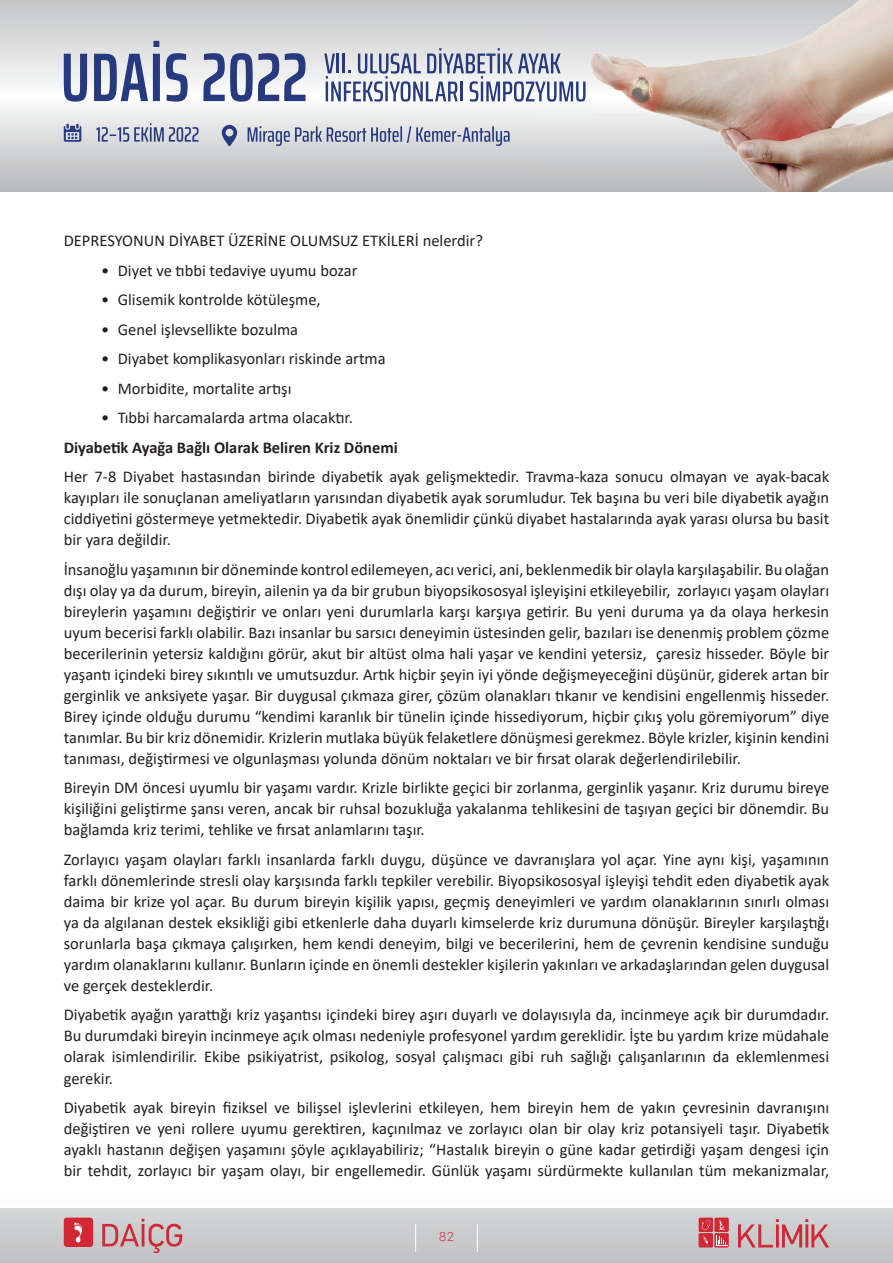
<style>
.page{position:relative;width:893px;height:1263px;background:#fff}
.page>*{position:absolute;margin:0;border:0;box-sizing:border-box;transform-origin:0 0}
.t1{font:16.5px/21px "Calibri";color:#231f20;text-align:justify}
.t2{font:700 16.5px "Calibri";color:#231f20}
.t3{font:100 13.5px "SF Compact Text";color:#d22637}
</style>
<div class="page">
<div style="left:64px;top:1217px;width:29px;height:30px;background:#d02935;border-radius:3px"></div>
<svg style="left:74px;top:1222px;width:9px;height:21px"></svg>
<svg style="left:102px;top:1219px;width:80px;height:34px;background:#cba2a6"></svg>
<svg style="left:738px;top:1219px;width:91px;height:28px;background:#cc9a9f"></svg>
<div style="left:699px;top:1233px;width:14px;height:14px;background:#d02935;border-radius:2px"></div>
<div style="left:699px;top:1217px;width:14px;height:15px;background:#d02935;border-radius:2px"></div>
<div style="left:714px;top:1217px;width:15px;height:15px;background:#d02935;border-radius:2px"></div>
<svg style="left:701px;top:1220px;width:9px;height:10px"></svg>
<svg style="left:703px;top:1236px;width:6px;height:9px"></svg>
<div style="left:714px;top:1233px;width:15px;height:14px;background:#d02935;border-radius:2px"></div>
<svg style="left:716px;top:1220px;width:11px;height:26px"></svg>
<svg style="left:880px;top:1208px;width:13px;height:12px"></svg>
<img style="left:537px;top:0;width:356px;height:191px">
<svg style="left:96px;top:123px;width:103px;height:19px;background:#adb2c6"></svg>
<svg style="left:64px;top:124px;width:17px;height:18px"></svg>
<svg style="left:248px;top:126px;width:262px;height:20px;background:#afb4c6"></svg>
<svg style="left:222px;top:125px;width:15px;height:21px"></svg>
<svg style="left:64px;top:54px;width:23px;height:48px"></svg>
<svg style="left:94px;top:41px;width:66px;height:60px;background:#929aba"></svg>
<svg style="left:166px;top:53px;width:22px;height:49px"></svg>
<svg style="left:203px;top:53px;width:102px;height:49px"></svg>
<svg style="left:324px;top:48px;width:261px;height:54px"></svg>
<p class="t1" style="left:64px;top:230px;width:421px">DEPRESYONUN DİYABET ÜZERİNE OLUMSUZ ETKİLERİ nelerdir?</p>
<p class="t1" style="left:101px;top:259px;width:258px">• Diyet ve tıbbi tedaviye uyumu bozar</p>
<p class="t1" style="left:101px;top:289px;width:221px">• Glisemik kontrolde kötüleşme,</p>
<p class="t1" style="left:101px;top:318px;width:198px">• Genel işlevsellikte bozulma</p>
<p class="t1" style="left:101px;top:348px;width:286px">• Diyabet komplikasyonları riskinde artma</p>
<p class="t1" style="left:101px;top:377px;width:192px">• Morbidite, mortalite artışı</p>
<p class="t1" style="left:101px;top:407px;width:253px">• Tıbbi harcamalarda artma olacaktır.</p>
<p class="t2" style="left:64px;top:436px;width:336px">Diyabetik Ayağa Bağlı Olarak Beliren Kriz Dönemi</p>
<p class="t1" style="left:64px;top:466px;width:767px">Her 7-8 Diyabet hastasından birinde diyabetik ayak gelişmektedir. Travma-kaza sonucu olmayan ve ayak-bacak kayıpları ile sonuçlanan ameliyatların yarısından diyabetik ayak sorumludur. Tek başına bu veri bile diyabetik ayağın ciddiyetini göstermeye yetmektedir. Diyabetik ayak önemlidir çünkü diyabet hastalarında ayak yarası olursa bu basit bir yara değildir.</p>
<p class="t1" style="left:64px;top:558px;width:767px">İnsanoğlu yaşamının bir döneminde kontrol edilemeyen, acı verici, ani, beklenmedik bir olayla karşılaşabilir. Bu olağan dışı olay ya da durum, bireyin, ailenin ya da bir grubun biyopsikososyal işleyişini etkileyebilir, zorlayıcı yaşam olayları bireylerin yaşamını değiştirir ve onları yeni durumlarla karşı karşıya getirir. Bu yeni duruma ya da olaya herkesin uyum becerisi farklı olabilir. Bazı insanlar bu sarsıcı deneyimin üstesinden gelir, bazıları ise denenmiş problem çözme becerilerinin yetersiz kaldığını görür, akut bir altüst olma hali yaşar ve kendini yetersiz, çaresiz hisseder. Böyle bir yaşantı içindeki birey sıkıntılı ve umutsuzdur. Artık hiçbir şeyin iyi yönde değişmeyeceğini düşünür, giderek artan bir gerginlik ve anksiyete yaşar. Bir duygusal çıkmaza girer, çözüm olanakları tıkanır ve kendisini engellenmiş hisseder.<br>Birey içinde olduğu durumu “kendimi karanlık bir tünelin içinde hissediyorum, hiçbir çıkış yolu göremiyorum” diye tanımlar. Bu bir kriz dönemidir. Krizlerin mutlaka büyük felaketlere dönüşmesi gerekmez. Böyle krizler, kişinin kendini tanıması, değiştirmesi ve olgunlaşması yolunda dönüm noktaları ve bir fırsat olarak değerlendirilebilir.</p>
<p class="t1" style="left:64px;top:777px;width:767px">Bireyin DM öncesi uyumlu bir yaşamı vardır. Krizle birlikte geçici bir zorlanma, gerginlik yaşanır. Kriz durumu bireye kişiliğini geliştirme şansı veren, ancak bir ruhsal bozukluğa yakalanma tehlikesini de taşıyan geçici bir dönemdir. Bu bağlamda kriz terimi, tehlike ve fırsat anlamlarını taşır.</p>
<p class="t1" style="left:64px;top:848px;width:767px">Zorlayıcı yaşam olayları farklı insanlarda farklı duygu, düşünce ve davranışlara yol açar. Yine aynı kişi, yaşamının farklı dönemlerinde stresli olay karşısında farklı tepkiler verebilir. Biyopsikososyal işleyişi tehdit eden diyabetik ayak daima bir krize yol açar. Bu durum bireyin kişilik yapısı, geçmiş deneyimleri ve yardım olanaklarının sınırlı olması ya da algılanan destek eksikliği gibi etkenlerle daha duyarlı kimselerde kriz durumuna dönüşür. Bireyler karşılaştığı sorunlarla başa çıkmaya çalışırken, hem kendi deneyim, bilgi ve becerilerini, hem de çevrenin kendisine sunduğu yardım olanaklarını kullanır. Bunların içinde en önemli destekler kişilerin yakınları ve arkadaşlarından gelen duygusal ve gerçek desteklerdir.</p>
<p class="t1" style="left:64px;top:1004px;width:767px">Diyabetik ayağın yarattığı kriz yaşantısı içindeki birey aşırı duyarlı ve dolayısıyla da, incinmeye açık bir durumdadır.<br>Bu durumdaki bireyin incinmeye açık olması nedeniyle profesyonel yardım gereklidir. İşte bu yardım krize müdahale olarak isimlendirilir. Ekibe psikiyatrist, psikolog, sosyal çalışmacı gibi ruh sağlığı çalışanlarının da eklemlenmesi gerekir.</p>
<p class="t1" style="left:64px;top:1096px;width:767px">Diyabetik ayak bireyin fiziksel ve bilişsel işlevlerini etkileyen, hem bireyin hem de yakın çevresinin davranışını değiştiren ve yeni rollere uyumu gerektiren, kaçınılmaz ve zorlayıcı olan bir olay kriz potansiyeli taşır. Diyabetik ayaklı hastanın değişen yaşamını şöyle açıklayabiliriz; “Hastalık bireyin o güne kadar getirdiği yaşam dengesi için bir tehdit, zorlayıcı bir yaşam olayı, bir engellemedir. Günlük yaşamı sürdürmekte kullanılan tüm mekanizmalar,</p>
<p class="t3" style="left:439px;top:1229px;width:17px">82</p>
</div>
